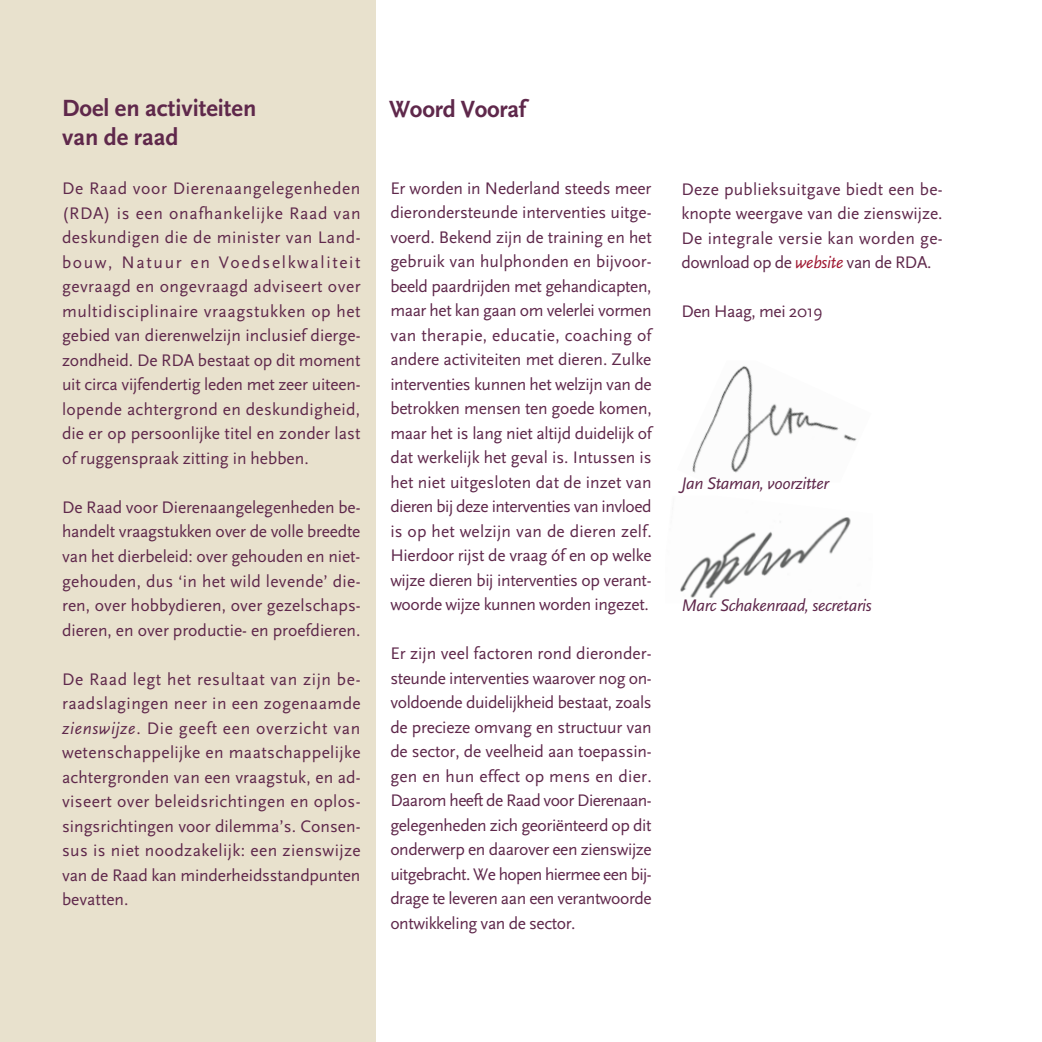
<style>
.page{position:relative;width:1042px;height:1042px;background:#fff}
.page>*{position:absolute;margin:0;border:0;box-sizing:border-box;transform-origin:0 0}
._3-koloms_bodytekst{font:700 24.5px/29.4px "Scala Sans";color:#5f284b}
.introteksten{font:17.5px/24.5px "Scala Sans";letter-spacing:-.01em;color:#5f284b;text-align:justify}
.introteksten-2{font:italic 17.5px "Scala Sans";letter-spacing:-.02em;color:#5f284b}
.s1{font-style:italic}
.s2{font-style:italic;color:#a01a33}
</style>
<div class="page">
<div style="left:0;top:0;width:375px;height:1042px;background:#e8e1cd"></div>
<img style="left:680px;top:517px;width:171px;height:81px">
<img style="left:692px;top:366px;width:165px;height:107px">
<p class="_3-koloms_bodytekst" style="left:62px;top:94px;width:196px">Doel en activiteiten van de raad</p>
<p class="introteksten" style="left:62px;top:177px;width:300px">De Raad voor Dierenaangelegenheden (RDA) is een onafhankelijke Raad van deskundigen die de minister van Land&shy;bouw, Natuur en Voedselkwaliteit gevraagd en ongevraagd adviseert over multidisciplinaire vraagstukken op het gebied van dierenwelzijn inclusief dierge&shy;zondheid. De RDA bestaat op dit moment uit circa vijfendertig leden met zeer uiteen&shy;lopende achtergrond en deskundigheid, die er op persoonlijke titel en zonder last of ruggenspraak zitting in hebben.</p>
<p class="introteksten" style="left:62px;top:495px;width:300px">De Raad voor Dierenaangelegenheden be&shy;handelt vraagstukken over de volle breedte van het dierbeleid: over gehouden en niet&shy;gehouden, dus ‘in het wild levende’ die&shy;ren, over hobbydieren, over gezelschaps&shy;dieren, en over productie- en proefdieren.</p>
<p class="introteksten" style="left:62px;top:667px;width:300px">De Raad legt het resultaat van zijn be&shy;raadslagingen neer in een zogenaamde <span class="s1">zienswijze</span>. Die geeft een overzicht van wetenschappelijke en maatschappelijke achtergronden van een vraagstuk, en ad&shy;viseert over beleidsrichtingen en oplos&shy;singsrichtingen voor dilemma’s. Consen&shy;sus is niet noodzakelijk: een zienswijze van de Raad kan minderheidsstandpunten bevatten.</p>
<p class="_3-koloms_bodytekst" style="left:389px;top:95px;width:138px">Woord Vooraf</p>
<p class="introteksten" style="left:390px;top:176px;width:263px">Er worden in Nederland steeds meer dierondersteunde interventies uitge&shy;voerd. Bekend zijn de training en het gebruik van hulphonden en bijvoor&shy;beeld paardrijden met gehandicapten, maar het kan gaan om velerlei vormen van therapie, educatie, coaching of andere activiteiten met dieren. Zulke interventies kunnen het welzijn van de betrokken mensen ten goede komen, maar het is lang niet altijd duidelijk of dat werkelijk het geval is. Intussen is het niet uitgesloten dat de inzet van dieren bij deze interventies van invloed is op het welzijn van de dieren zelf.<br>Hierdoor rijst de vraag óf en op welke wijze dieren bij interventies op verant&shy;woorde wijze kunnen worden ingezet.</p>
<p class="introteksten" style="left:390px;top:641px;width:263px">Er zijn veel factoren rond dieronder&shy;steunde interventies waarover nog on&shy;voldoende duidelijkheid bestaat, zoals de precieze omvang en structuur van de sector, de veelheid aan toepassin&shy;gen en hun effect op mens en dier.<br>Daarom heeft de Raad voor Dierenaan&shy;gelegenheden zich georiënteerd op dit onderwerp en daarover een zienswijze uitgebracht. We hopen hiermee een bij&shy;drage te leveren aan een verantwoorde ontwikkeling van de sector.</p>
<p class="introteksten" style="left:681px;top:177px;width:263px">Deze publieksuitgave biedt een be&shy;knopte weergave van die zienswijze.<br>De integrale versie kan worden ge&shy;download op de <span class="s2">website</span> van de RDA.</p>
<p class="introteksten" style="left:681px;top:300px;width:143px">Den Haag, mei 2019</p>
<p class="introteksten-2" style="left:681px;top:474px;width:149px">Jan Staman, voorzitter</p>
<p class="introteksten-2" style="left:681px;top:596px;width:192px">Marc Schakenraad, secretaris</p>
</div>
